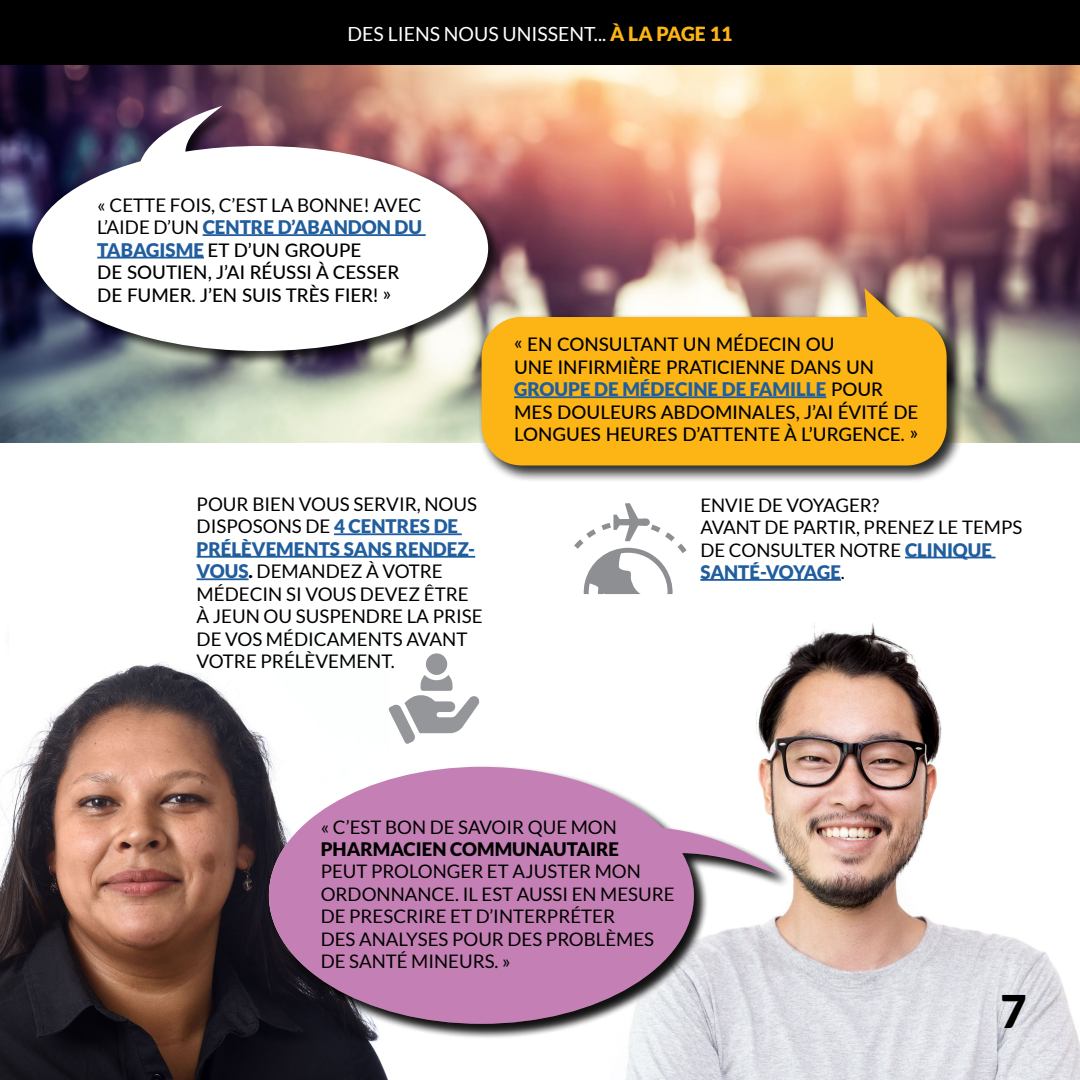
<style>
.page{position:relative;width:1080px;height:1080px;background:#fff}
.page>*{position:absolute;margin:0;border:0;box-sizing:border-box;transform-origin:0 0}
.t1{font:900 45px "Lato";color:#000}
.t2{font:19.5px "Lato";color:#fff}
.t3{font:500 18.75px/22.5px "Lato";color:#000}
.t4{font:18.75px/22.5px "Lato";color:#000}
.t5{font:18.6px/22.4px "Lato";color:#000}
.t6{font:900 18.6px/22.4px "Lato";color:#000}
.s1{font-weight:900;color:#fcb514}
.s2{font-weight:400}
.s3{font-weight:900;color:#215e9e}
.s4{font-weight:900}
.s5{font-weight:400;font-size:18.75px}
</style>
<div class="page">
<img style="left:0;top:662px;width:388px;height:418px">
<img style="left:626px;top:623px;width:454px;height:457px">
<hr style="left:334px;top:533px;width:128px;height:2px;background:#215e9e">
<hr style="left:197px;top:556px;width:278px;height:2px;background:#215e9e">
<hr style="left:197px;top:578px;width:52px;height:2px;background:#215e9e">
<img style="left:0;top:65px;width:1080px;height:378px">
<div style="left:31px;top:105px;width:472px;height:261px;background:#000;opacity:.75"></div>
<svg style="left:32px;top:106px;width:456px;height:245px"></svg>
<hr style="left:203px;top:234px;width:223px;height:2px;background:#215e9e">
<hr style="left:97px;top:257px;width:107px;height:2px;background:#215e9e">
<hr style="left:905px;top:557px;width:91px;height:1px;background:#215e9e">
<hr style="left:700px;top:579px;width:141px;height:2px;background:#215e9e">
<div style="left:478px;top:286px;width:486px;height:197px;background:#000;opacity:.75"></div>
<svg style="left:482px;top:288px;width:465px;height:177px;background:#f0b32e"></svg>
<hr style="left:514px;top:396px;width:312px;height:2px;background:#215e9e">
<div style="left:426px;top:653px;width:21px;height:22px;background:#949699;border-radius:50%"></div>
<svg style="left:388px;top:675px;width:92px;height:69px"></svg>
<div style="left:0;top:0;width:1080px;height:65px;background:#000"></div>
<svg style="left:574px;top:503px;width:113px;height:91px"></svg>
<div style="left:268px;top:765px;width:523px;height:274px;background:#000;opacity:.75"></div>
<svg style="left:269px;top:767px;width:509px;height:257px;fill:#c480b4"></svg>
<p class="t2" style="left:348px;top:23px;width:386px">DES LIENS NOUS UNISSENT... <span class="s1">À LA PAGE 11</span></p>
<p class="t3" style="left:97px;top:193px;width:326px"><span class="s2">« CETTE FOIS, C’EST LA BONNE! AVEC<br>L’AIDE D’UN</span> <span class="s3">CENTRE D’ABANDON DU<br>TABAGISME</span> ET D’UN GROUPE<br>DE SOUTIEN, J’AI RÉUSSI À CESSER<br>DE FUMER. J’EN SUIS TRÈS FIER! »</p>
<p class="t4" style="left:197px;top:493px;width:288px">POUR BIEN VOUS SERVIR, NOUS<br>DISPOSONS DE <span class="s3">4 CENTRES DE<br>PRÉLÈVEMENTS SANS RENDEZ-<br>VOUS</span><span class="s4">.</span> DEMANDEZ À VOTRE<br>MÉDECIN SI VOUS DEVEZ ÊTRE<br>À JEUN OU SUSPENDRE LA PRISE<br>DE VOS MÉDICAMENTS AVANT<br>VOTRE PRÉLÈVEMENT.</p>
<p class="t3" style="left:514px;top:332px;width:406px">« EN CONSULTANT UN MÉDECIN OU<br>UNE INFIRMIÈRE PRATICIENNE DANS UN <span class="s3">GROUPE DE MÉDECINE DE FAMILLE</span> POUR MES DOULEURS ABDOMINALES, J’AI ÉVITÉ DE LONGUES HEURES D’ATTENTE À L’URGENCE. »</p>
<p class="t5" style="left:700px;top:494px;width:323px">ENVIE DE VOYAGER?<br>AVANT DE PARTIR, PRENEZ LE TEMPS<br>DE CONSULTER NOTRE <span class="s3">CLINIQUE<br>SANTÉ-VOYAGE</span>.</p>
<p class="t6" style="left:321px;top:815px;width:300px"><span class="s2">« C</span><span class="s5">’</span><span class="s2">EST BON DE SAVOIR QUE MON<br></span>PHARMACIEN COMMUNAUTAIRE</p>
<p class="t5" style="left:321px;top:860px;width:355px">PEUT PROLONGER ET AJUSTER MON<br>ORDONNANCE. IL EST AUSSI EN MESURE<br>DE PRESCRIRE ET D’INTERPRÉTER<br>DES ANALYSES POUR DES PROBLÈMES<br>DE SANTÉ MINEURS. »</p>
<h1 class="t1" style="left:1000px;top:985px;width:28px">7</h1>
</div>
